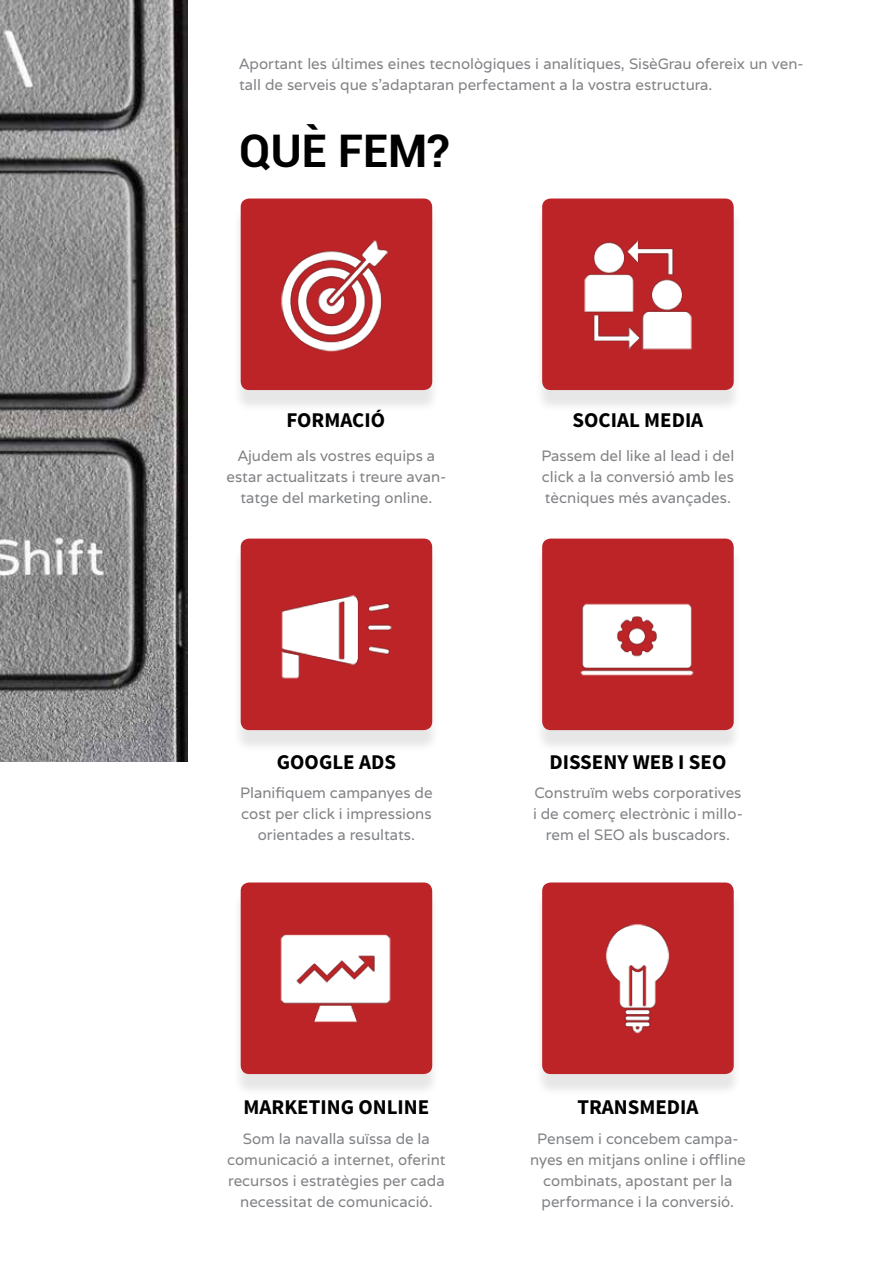
<style>
.page{position:relative;width:893px;height:1263px;background:#fff}
.page>*{position:absolute;margin:0;border:0;box-sizing:border-box;transform-origin:0 0}
.t1{font:700 45px "Roboto";color:#000}
.t2{font:700 21px "Source Sans Pro";color:#000}
.t3{font:15px/21px "Varela";color:#808285;text-align:center}
</style>
<div class="page">
<img style="left:0;top:0;width:187px;height:762px">
<div style="left:232px;top:205px;width:208px;height:208px;background:#000;opacity:.1"></div>
<div style="left:241px;top:198px;width:191px;height:192px;background:#bd2428;border-radius:9px"></div>
<div style="left:232px;top:545px;width:208px;height:208px;background:#000;opacity:.1"></div>
<div style="left:241px;top:538px;width:191px;height:192px;background:#bd2428;border-radius:9px"></div>
<div style="left:232px;top:889px;width:208px;height:208px;background:#000;opacity:.1"></div>
<div style="left:241px;top:882px;width:191px;height:192px;background:#bd2428;border-radius:9px"></div>
<div style="left:534px;top:205px;width:208px;height:208px;background:#000;opacity:.1"></div>
<div style="left:542px;top:198px;width:192px;height:192px;background:#bd2428;border-radius:9px"></div>
<div style="left:534px;top:545px;width:208px;height:208px;background:#000;opacity:.1"></div>
<div style="left:542px;top:538px;width:192px;height:192px;background:#bd2428;border-radius:9px"></div>
<div style="left:534px;top:889px;width:208px;height:208px;background:#000;opacity:.1"></div>
<div style="left:542px;top:882px;width:192px;height:192px;background:#bd2428;border-radius:9px"></div>
<img style="left:606px;top:924px;width:64px;height:110px">
<img style="left:281px;top:240px;width:107px;height:112px">
<img style="left:584px;top:240px;width:108px;height:110px">
<img style="left:580px;top:603px;width:114px;height:73px">
<img style="left:280px;top:934px;width:111px;height:89px">
<img style="left:281px;top:595px;width:111px;height:84px">
<p class="t3" style="left:239px;top:53px;width:566px;text-align:left">Aportant les últimes eines tecnològiques i analítiques, SisèGrau ofereix un ven&shy;tall de serveis que s’adaptaran perfectament a la vostra estructura.</p>
<h1 class="t1" style="left:239px;top:119px;width:212px">QUÈ FEM?</h1>
<h2 class="t2" style="left:286px;top:407px;width:100px">FORMACIÓ</h2>
<p class="t3" style="left:227px;top:445px;width:221px">Ajudem als vostres equips a estar actualitzats i treure avan&shy;tatge del marketing online.</p>
<h2 class="t2" style="left:573px;top:407px;width:24px">SOCIA</h2>
<h2 class="t2" style="left:629px;top:407px;width:66px">L MEDIA</h2>
<p class="t3" style="left:541px;top:445px;width:194px;text-align:justify">Passem del like al lead i del click a la conversió amb les tècniques més avançades.</p>
<h2 class="t2" style="left:277px;top:748px;width:121px">GOOGLE ADS</h2>
<p class="t3" style="left:240px;top:782px;width:194px">Planifiquem campanyes de cost per click i impressions orientades a resultats.</p>
<h2 class="t2" style="left:549px;top:748px;width:177px">DISSENY WEB I SEO</h2>
<p class="t3" style="left:533px;top:782px;width:211px">Construïm webs corporatives i de comerç electrònic i millo&shy;rem el SEO als buscadors.</p>
<h2 class="t2" style="left:244px;top:1094px;width:14px">MAR</h2>
<h2 class="t2" style="left:284px;top:1094px;width:146px">KETING ONLINE</h2>
<p class="t3" style="left:227px;top:1128px;width:220px">Som la navalla suïssa de la comunicació a internet, oferint recursos i estratègies per cada necessitat de comunicació.</p>
<h2 class="t2" style="left:577px;top:1094px;width:122px">TRANSMEDIA</h2>
<p class="t3" style="left:530px;top:1128px;width:217px">Pensem i concebem campa&shy;nyes en mitjans online i offline combinats, apostant per la performance i la conversió.</p>
</div>
